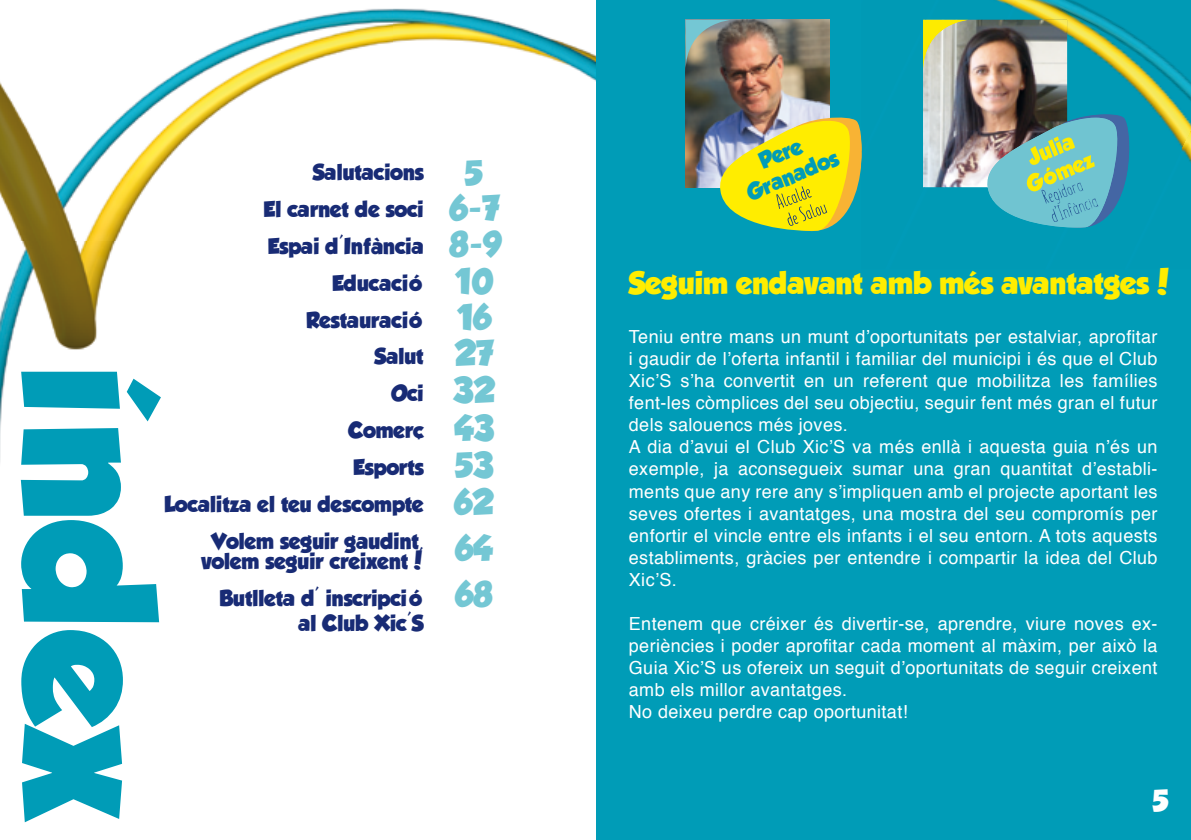
<style>
.page{position:relative;width:1191px;height:840px;background:#fff}
.page>*{position:absolute;margin:0;border:0;box-sizing:border-box;transform-origin:0 0}
.t1{font:166px "GROBOLD";letter-spacing:-.01em;color:#009cb7}
.t2{font:32px/36.6px "GROBOLD";color:#74c7d4;text-align:center}
.t3{font:28px "GROBOLD";color:#ffed00}
.t4{font:28px "GROBOLD";color:#fff}
.t5{font:20.4px/24.4px "GROBOLD";color:#009cb7;text-align:center}
.t6{font:20px/36.8px "GROBOLD";color:#182b75;text-align:right}
.t7{font:18px/22px "Helvetica";letter-spacing:.02em;color:#fff}
</style>
<div class="page">
<img style="left:0;top:8px;width:596px;height:452px">
<div style="left:484px;top:124px;width:154px;height:242px;background:#fff"></div>
<div style="left:596px;top:0;width:595px;height:839px;background:#009cb7"></div>
<img style="left:685px;top:20px;width:144px;height:167px">
<svg style="left:685px;top:20px;width:46px;height:52px;background:#73807a"></svg>
<img style="left:1015px;top:0;width:176px;height:129px">
<img style="left:1182px;top:129px;width:9px;height:34px">
<img style="left:935px;top:0;width:80px;height:20px">
<img style="left:1067px;top:94px;width:115px;height:57px">
<img style="left:923px;top:187px;width:61px;height:1px">
<img style="left:923px;top:20px;width:144px;height:111px">
<img style="left:923px;top:131px;width:61px;height:56px">
<svg style="left:711px;top:112px;width:151px;height:120px;background:#c4ca42"></svg>
<img style="left:1061px;top:114px;width:76px;height:114px">
<img style="left:984px;top:118px;width:138px;height:109px">
<img style="left:1025px;top:132px;width:50px;height:34px">
<img style="left:1029px;top:136px;width:46px;height:29px">
<img style="left:1023px;top:170px;width:23px;height:23px">
<img style="left:1026px;top:173px;width:17px;height:18px">
<img style="left:1040px;top:165px;width:18px;height:21px">
<img style="left:1043px;top:167px;width:13px;height:17px">
<img style="left:1055px;top:154px;width:40px;height:27px">
<img style="left:1055px;top:155px;width:39px;height:25px">
<img style="left:923px;top:20px;width:46px;height:52px">
<img style="left:1058px;top:182px;width:25px;height:15px">
<p class="t6" style="left:164px;top:154px;width:261px">Salutacions<br>El carnet de soci<br>Espai d'Infància<br>Educació<br>Restauració<br>Salut<br>Oci<br>Comerç<br>Esports<br>Localitza el teu descompte<br>Volem seguir gaudint,</p>
<p class="t6" style="left:202px;top:542px;width:224px">volem seguir creixent!<br>Butlleta d' inscripció</p>
<p class="t6" style="left:298px;top:604px;width:127px">al Club Xic'S</p>
<h1 class="t1" style="left:187px;top:321px;width:505px;rotate:90deg">índex</h1>
<h2 class="t2" style="left:449px;top:155px;width:54px">5<br>6-7<br>8-9<br>10<br>16<br>27<br>32<br>43<br>53<br>62</h2>
<h2 class="t2" style="left:455px;top:525px;width:39px;line-height:46px;text-align:left">64<br>68</h2>
<p class="t5" style="left:734px;top:159px;width:98px;rotate:-22deg">Pere<br>Granados</p>
<h3 class="t3" style="left:629px;top:266px;width:543px">Seguim endavant amb més avantatges!</h3>
<p class="t7" style="left:629px;top:326px;width:530px">Teniu entre mans un munt d’oportunitats per estalviar, aprofitar i gaudir de l’oferta infantil i familiar del municipi i és que el Club Xic’S s’ha convertit en un referent que mobilitza les famílies fent-les còmplices del seu objectiu, seguir fent més gran el futur dels salouencs més joves.<br>A dia d’avui el Club Xic’S va més enllà i aquesta guia n’és un exemple, ja aconsegueix sumar una gran quantitat d’establi&shy;ments que any rere any s’impliquen amb el projecte aportant les seves ofertes i avantatges, una mostra del seu compromís per enfortir el vincle entre els infants i el seu entorn. A tots aquests establiments, gràcies per entendre i compartir la idea del Club Xic’S.</p>
<p class="t7" style="left:629px;top:612px;width:530px">Entenem que créixer és divertir-se, aprendre, viure noves ex&shy;periències i poder aprofitar cada moment al màxim, per això la Guia Xic’S us ofereix un seguit d’oportunitats de seguir creixent amb els millor avantatges.<br>No deixeu perdre cap oportunitat!</p>
<h3 class="t4" style="left:1152px;top:783px;width:17px">5</h3>
</div>
